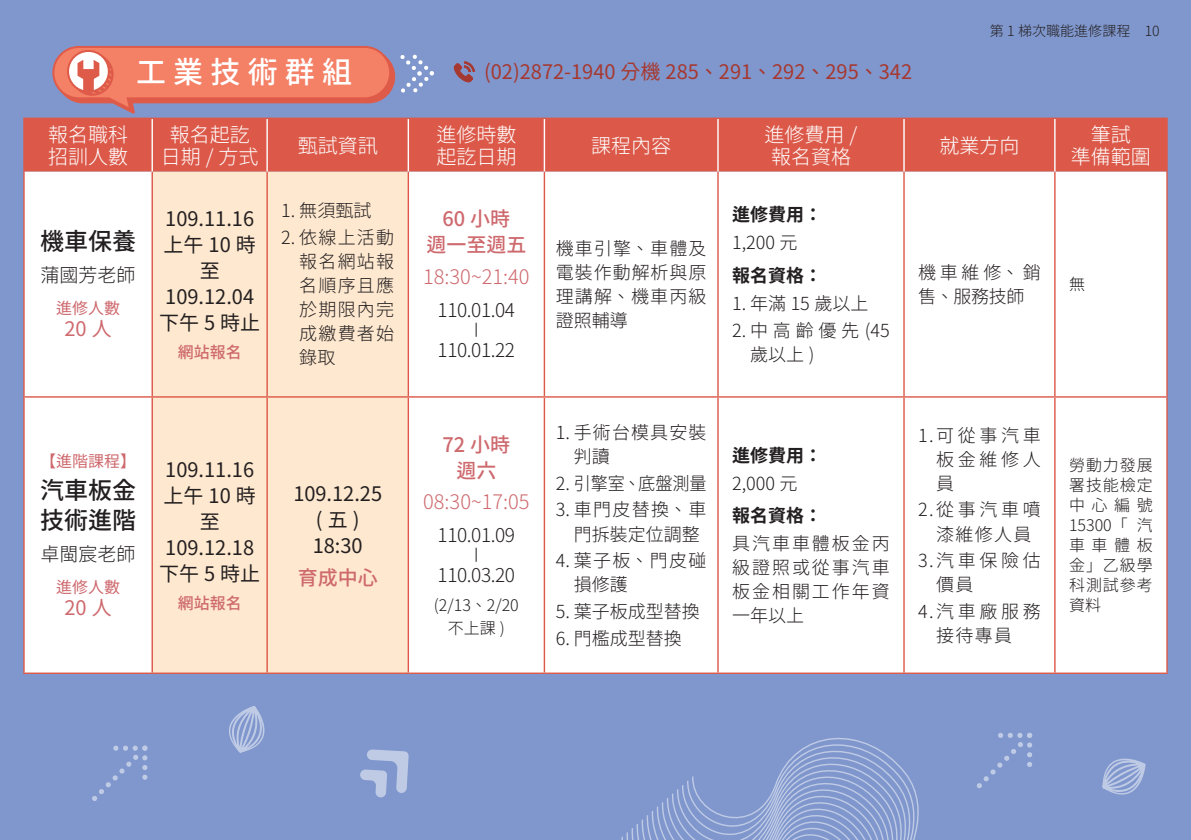
<style>
.page{position:relative;width:1191px;height:840px;background:#fff}
.page>*{position:absolute;margin:0;border:0;box-sizing:border-box;transform-origin:0 0}
.t1{font:30px "Gen Yo Gothic TW Medium TTF";letter-spacing:.24em;color:#fff}
.t2{font:24px/30px "Gen Yo Gothic TW Medium TTF";color:#231f20}
.t3{font:20px/26px "Gen Yo Gothic TW Regular TTF";color:#231f20;text-align:center}
.t4{font:20px/22px "Gen Yo Gothic TW Light TTF";color:#fff;text-align:center}
.t5{font:20px "Gen Yo Gothic TW Regular TTF";color:#a6382f}
.t6{font:20px "Gen Yo Gothic TW Light TTF";color:#ce696e}
.t7{font:20px/26px "Gen Yo Gothic TW Medium TTF";color:#ce696e;text-align:center}
.t8{font:20px "Gen Yo Gothic TW Regular TTF";color:#ce696e}
.t9{font:19px/20px "Gen Yo Gothic TW Light TTF";letter-spacing:-.02em;color:#231f20;text-align:center}
.t10{font:18px/24px "Gen Yo Gothic TW Light TTF";letter-spacing:.065em;color:#231f20;text-align:justify}
.t11{font:18px/26.8px "Gen Yo Gothic TW Light TTF";color:#231f20}
.t12{font:18px "Gen Yo Gothic TW Bold TTF";color:#231f20}
.t13{font:18px/24px "Gen Yo Gothic TW Light TTF";letter-spacing:.095em;color:#231f20}
.t14{font:18px/24px "Gen Yo Gothic TW Light TTF";letter-spacing:.14em;color:#231f20;text-align:center}
.t15{font:18px/24px "Gen Yo Gothic TW Light TTF";letter-spacing:.2em;color:#231f20;text-align:center}
.t16{font:16px/20px "Gen Yo Gothic TW Light TTF";letter-spacing:.06em;color:#231f20;text-align:center}
.t17{font:16px "Gen Yo Gothic TW Regular TTF";color:#ce696e}
.t18{font:16px "Gen Yo Gothic TW Medium TTF";color:#ce696e}
.t19{font:14px "Gen Yo Gothic TW Light TTF";color:#231f20}
</style>
<div class="page">
<div style="left:0;top:0;width:1191px;height:839px;background:#8097cd"></div>
<svg style="left:52px;top:46px;width:382px;height:67px"></svg>
<div style="left:83px;top:69px;width:11px;height:23px;background:#df5b49"></div>
<svg style="left:621px;top:737px;width:298px;height:102px"></svg>
<div style="left:25px;top:119px;width:1141px;height:53px;background:#dc5949"></div>
<div style="left:25px;top:172px;width:1141px;height:500px;background:#fff"></div>
<div style="left:153px;top:172px;width:254px;height:500px;background:#fee8cf"></div>
<hr style="left:151px;top:119px;width:2px;height:53px;background:#fff">
<hr style="left:266px;top:119px;width:2px;height:53px;background:#fff">
<hr style="left:407px;top:119px;width:2px;height:53px;background:#fff">
<hr style="left:543px;top:119px;width:2px;height:53px;background:#fff">
<hr style="left:717px;top:119px;width:1px;height:53px;background:#fff">
<hr style="left:903px;top:119px;width:1px;height:53px;background:#fff">
<hr style="left:1054px;top:119px;width:1px;height:53px;background:#fff">
<hr style="left:23px;top:172px;width:2px;height:224px;background:#dc5949">
<hr style="left:1166px;top:172px;width:1px;height:224px;background:#dc5949">
<hr style="left:23px;top:397px;width:2px;height:275px;background:#dc5949">
<hr style="left:1166px;top:397px;width:1px;height:275px;background:#dc5949">
<hr style="left:23px;top:672px;width:129px;height:1px;background:#dc5949">
<hr style="left:152px;top:672px;width:115px;height:1px;background:#dc5949">
<hr style="left:267px;top:672px;width:141px;height:1px;background:#dc5949">
<hr style="left:408px;top:672px;width:136px;height:1px;background:#dc5949">
<hr style="left:544px;top:672px;width:174px;height:1px;background:#dc5949">
<hr style="left:718px;top:672px;width:186px;height:1px;background:#dc5949">
<hr style="left:904px;top:672px;width:150px;height:1px;background:#dc5949">
<hr style="left:1054px;top:672px;width:113px;height:1px;background:#dc5949">
<hr style="left:23px;top:117px;width:129px;height:2px;background:#dc5949">
<hr style="left:23px;top:119px;width:2px;height:53px;background:#dc5949">
<hr style="left:152px;top:117px;width:115px;height:2px;background:#dc5949">
<hr style="left:267px;top:117px;width:141px;height:2px;background:#dc5949">
<hr style="left:408px;top:117px;width:136px;height:2px;background:#dc5949">
<hr style="left:544px;top:117px;width:174px;height:2px;background:#dc5949">
<hr style="left:718px;top:117px;width:186px;height:2px;background:#dc5949">
<hr style="left:904px;top:117px;width:150px;height:2px;background:#dc5949">
<hr style="left:1054px;top:117px;width:113px;height:2px;background:#dc5949">
<hr style="left:1166px;top:119px;width:1px;height:53px;background:#dc5949">
<hr style="left:151px;top:172px;width:2px;height:224px;background:#dc5949">
<hr style="left:266px;top:172px;width:2px;height:224px;background:#dc5949">
<hr style="left:407px;top:172px;width:2px;height:224px;background:#dc5949">
<hr style="left:543px;top:172px;width:2px;height:224px;background:#dc5949">
<hr style="left:717px;top:172px;width:1px;height:224px;background:#dc5949">
<hr style="left:903px;top:172px;width:1px;height:224px;background:#dc5949">
<hr style="left:1054px;top:172px;width:1px;height:224px;background:#dc5949">
<hr style="left:23px;top:396px;width:129px;height:1px;background:#dc5949">
<hr style="left:152px;top:396px;width:115px;height:1px;background:#dc5949">
<hr style="left:151px;top:397px;width:2px;height:275px;background:#dc5949">
<hr style="left:267px;top:396px;width:141px;height:1px;background:#dc5949">
<hr style="left:266px;top:397px;width:2px;height:275px;background:#dc5949">
<hr style="left:408px;top:396px;width:136px;height:1px;background:#dc5949">
<hr style="left:407px;top:397px;width:2px;height:275px;background:#dc5949">
<hr style="left:544px;top:396px;width:174px;height:1px;background:#dc5949">
<hr style="left:543px;top:397px;width:2px;height:275px;background:#dc5949">
<hr style="left:718px;top:396px;width:186px;height:1px;background:#dc5949">
<hr style="left:717px;top:397px;width:1px;height:275px;background:#dc5949">
<hr style="left:904px;top:396px;width:150px;height:1px;background:#dc5949">
<hr style="left:903px;top:397px;width:1px;height:275px;background:#dc5949">
<hr style="left:1054px;top:396px;width:113px;height:1px;background:#dc5949">
<hr style="left:1054px;top:397px;width:1px;height:275px;background:#dc5949">
<svg style="left:454px;top:61px;width:21px;height:21px"></svg>
<svg style="left:360px;top:749px;width:49px;height:48px"></svg>
<svg style="left:977px;top:732px;width:55px;height:56px"></svg>
<svg style="left:92px;top:745px;width:55px;height:55px"></svg>
<svg style="left:1102px;top:758px;width:44px;height:37px"></svg>
<svg style="left:229px;top:706px;width:36px;height:47px"></svg>
<h1 class="t1" style="left:136px;top:55px;width:217px">工業技術群組</h1>
<p class="t5" style="left:484px;top:61px;width:429px">(02)2872-1940 分機 285、291、292、295、342</p>
<p class="t19" style="left:989px;top:23px;width:171px">第 1 梯次職能進修課程 10</p>
<p class="t4" style="left:48px;top:124px;width:81px;text-align:left">報名職科招訓人數</p>
<p class="t4" style="left:161px;top:124px;width:99px">報名起訖日期 / 方式</p>
<p class="t4" style="left:298px;top:135px;width:81px">甄試資訊</p>
<p class="t4" style="left:436px;top:124px;width:81px;text-align:left">進修時數起訖日期</p>
<p class="t4" style="left:591px;top:135px;width:81px">課程內容</p>
<p class="t4" style="left:764px;top:124px;width:94px">進修費用 /報名資格</p>
<p class="t4" style="left:939px;top:135px;width:81px">就業方向</p>
<p class="t4" style="left:1071px;top:124px;width:81px">筆試<br>準備範圍</p>
<h2 class="t2" style="left:40px;top:227px;width:97px">機車保養</h2>
<p class="t9" style="left:41px;top:265px;width:96px">蒲國芳老師</p>
<p class="t17" style="left:56px;top:299px;width:65px">進修人數</p>
<p class="t8" style="left:64px;top:317px;width:49px">20 人</p>
<p class="t3" style="left:159px;top:206px;width:103px">109.11.16上午 10 時至<br>109.12.04下午 5 時止</p>
<p class="t18" style="left:178px;top:343px;width:65px">網站報名</p>
<p class="t10" style="left:281px;top:199px;width:91px">1. 無須甄試</p>
<p class="t10" style="left:299px;top:226px;width:96px;text-indent:-18px">2. 依線上活動報名網站報名順序且應於期限內完成繳費者始錄取</p>
<p class="t17" style="left:40px;top:451px;width:97px">【進階課程】</p>
<h2 class="t2" style="left:40px;top:475px;width:97px">汽車板金技術進階</h2>
<p class="t9" style="left:41px;top:543px;width:96px">卓閩宸老師</p>
<p class="t17" style="left:56px;top:577px;width:65px">進修人數</p>
<p class="t8" style="left:64px;top:596px;width:49px">20 人</p>
<p class="t3" style="left:159px;top:456px;width:103px">109.11.16上午 10 時至<br>109.12.18下午 5 時止</p>
<p class="t18" style="left:178px;top:594px;width:65px">網站報名</p>
<p class="t3" style="left:293px;top:480px;width:90px">109.12.25 (五)<br>18:30</p>
<p class="t7" style="left:298px;top:564px;width:81px">育成中心</p>
<p class="t7" style="left:426px;top:206px;width:102px">60 小時<br>週一至週五</p>
<p class="t6" style="left:423px;top:265px;width:108px">18:30~21:40</p>
<p class="t9" style="left:437px;top:300px;width:79px">110.01.04 ∣<br>110.01.22</p>
<p class="t7" style="left:442px;top:431px;width:69px">72 小時週六</p>
<p class="t6" style="left:423px;top:490px;width:108px">08:30~17:05</p>
<p class="t9" style="left:437px;top:525px;width:79px">110.01.09 ∣<br>110.03.20</p>
<p class="t16" style="left:434px;top:593px;width:86px;line-height:23px">(2/13、2/20不上課 )</p>
<p class="t10" style="left:556px;top:236px;width:152px">機車引擎、車體及電裝作動解析與原理講解、機車丙級證照輔導</p>
<p class="t10" style="left:574px;top:420px;width:134px;text-indent:-18px">1. 手術台模具安裝判讀</p>
<p class="t10" style="left:556px;top:471px;width:152px">2. 引擎室、底盤測量</p>
<p class="t11" style="left:574px;top:498px;width:134px;line-height:24px;text-indent:-18px">3. 車門皮替換、車門拆裝定位調整</p>
<p class="t10" style="left:574px;top:549px;width:134px;text-indent:-18px">4. 葉子板、門皮碰損修護</p>
<p class="t11" style="left:556px;top:598px;width:145px">5. 葉子板成型替換</p>
<p class="t10" style="left:556px;top:626px;width:127px">6. 門檻成型替換</p>
<p class="t12" style="left:732px;top:204px;width:91px">進修費用：</p>
<p class="t10" style="left:732px;top:231px;width:67px">1,200 元</p>
<p class="t12" style="left:732px;top:265px;width:91px">報名資格：</p>
<p class="t11" style="left:732px;top:290px;width:159px">1. 年滿 15 歲以上<br>2.中高齡優先(45</p>
<p class="t10" style="left:750px;top:342px;width:66px">歲以上 )</p>
<p class="t12" style="left:732px;top:444px;width:91px">進修費用：</p>
<p class="t10" style="left:732px;top:471px;width:67px">2,000 元</p>
<p class="t12" style="left:732px;top:505px;width:91px">報名資格：</p>
<p class="t10" style="left:732px;top:531px;width:159px">具汽車車體板金丙級證照或從事汽車板金相關工作年資一年以上</p>
<p class="t13" style="left:918px;top:260px;width:124px">機車維修、銷售、服務技師</p>
<p class="t16" style="left:1069px;top:274px;width:17px">無</p>
<p class="t10" style="left:936px;top:423px;width:106px;text-indent:-18px">1.可從事汽車板金維修人員</p>
<p class="t14" style="left:918px;top:498px;width:124px">2.從事汽車噴漆維修人員</p>
<p class="t10" style="left:936px;top:549px;width:106px;text-indent:-18px">3.汽車保險估價員</p>
<p class="t15" style="left:918px;top:599px;width:124px">4.汽車廠服務接待專員</p>
<p class="t16" style="left:1069px;top:455px;width:85px;text-align:justify">勞動力發展署技能檢定中心編號15300「汽車車體板金」乙級學科測試參考資料</p>
</div>
